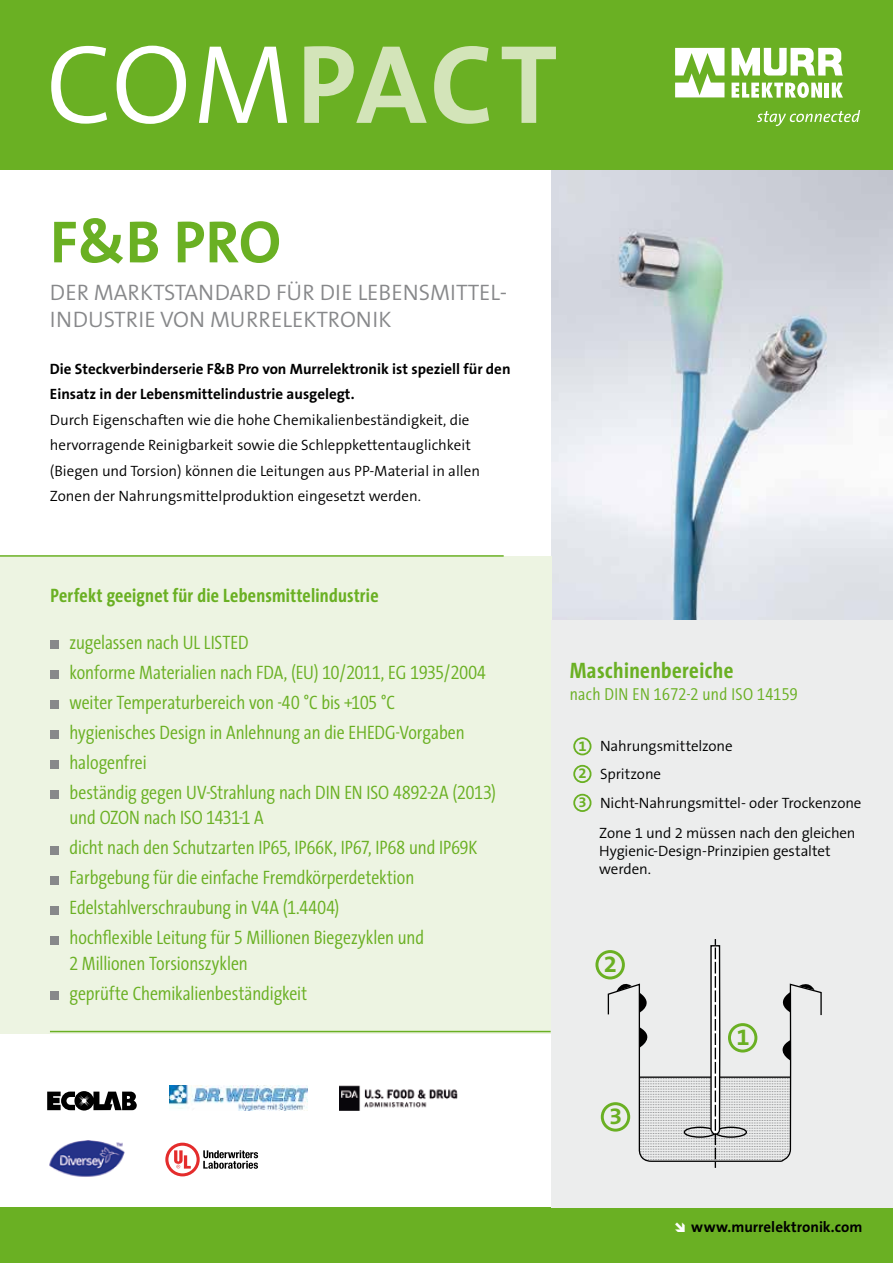
<style>
.page{position:relative;width:893px;height:1263px;background:#fff}
.page>*{position:absolute;margin:0;border:0;box-sizing:border-box;transform-origin:0 0}
.t1{font:700 112.8px "The Sans B7";color:#d3e4b9}
.t2{font:700 60px "The Sans B7";color:#6ab023}
.t3{font:700 23.55px "The Sans B7";color:#6ab023}
.t4{font:300 22.5px/27px "The Sans B4";color:#87888a}
.t5{font:700 22.5px "The Sans Cd LF7";letter-spacing:.02em;color:#6ab023}
.t6{font:300 19.5px/30px "The Sans Cd TF4";color:#6ab023}
.t7{font:700 19.5px "The Sans Cd LF7";letter-spacing:.015em;color:#6ab023}
.t8{font:300 17.4px "The Sans Cd TF4";letter-spacing:.02em;color:#6ab023}
.t9{font:300 15px/25.5px "The Sans B4";color:#000}
.t10{font:700 15px/25.5px "The Sans B7";color:#000}
.t11{font:700 14.55px/28.3px "The Sans B7";color:#6ab023;text-align:justify}
.s1{font-family:"The Sans B4";font-weight:300;color:#fff}
</style>
<div class="page">
<div style="left:0;top:0;width:893px;height:170px;background:#6ab023"></div>
<div style="left:0;top:1208px;width:893px;height:55px;background:#6ab023"></div>
<svg style="left:675px;top:48px;width:49px;height:49px"></svg>
<svg style="left:732px;top:82px;width:90px;height:16px"></svg>
<hr style="left:825px;top:83px;width:4px;height:15px;background:#fff">
<svg style="left:832px;top:83px;width:11px;height:15px"></svg>
<svg style="left:732px;top:48px;width:111px;height:28px"></svg>
<svg style="left:757px;top:110px;width:103px;height:16px"></svg>
<img style="left:552px;top:170px;width:341px;height:450px">
<svg style="left:165px;top:1143px;width:93px;height:33px"></svg>
<svg style="left:47px;top:1091px;width:90px;height:19px"></svg>
<img style="left:169px;top:1085px;width:138px;height:25px">
<img style="left:49px;top:1140px;width:76px;height:37px">
<img style="left:339px;top:1085px;width:119px;height:26px">
<div style="left:0;top:556px;width:552px;height:477px;background:#edf4e2"></div>
<hr style="left:0;top:555px;width:504px;height:2px;background:#6ab023">
<hr style="left:50px;top:1031px;width:501px;height:1px;background:#6ab023">
<div style="left:50px;top:640px;width:9px;height:9px;background:#87888a"></div>
<div style="left:50px;top:670px;width:9px;height:9px;background:#87888a"></div>
<div style="left:50px;top:700px;width:9px;height:9px;background:#87888a"></div>
<div style="left:50px;top:730px;width:9px;height:9px;background:#87888a"></div>
<div style="left:50px;top:760px;width:9px;height:9px;background:#87888a"></div>
<div style="left:50px;top:790px;width:9px;height:9px;background:#87888a"></div>
<div style="left:50px;top:846px;width:9px;height:8px;background:#87888a"></div>
<div style="left:50px;top:876px;width:9px;height:8px;background:#87888a"></div>
<div style="left:50px;top:906px;width:9px;height:8px;background:#87888a"></div>
<div style="left:50px;top:936px;width:9px;height:8px;background:#87888a"></div>
<div style="left:50px;top:991px;width:9px;height:9px;background:#87888a"></div>
<div style="left:552px;top:620px;width:341px;height:588px;background:#eceded"></div>
<svg style="left:607px;top:939px;width:215px;height:229px"></svg>
<div style="left:601px;top:1102px;width:29px;height:29px;border:3px solid #6ab023;border-radius:50%"></div>
<div style="left:595px;top:950px;width:30px;height:29px;border:3px solid #6ab023;border-radius:50%"></div>
<div style="left:728px;top:1023px;width:29px;height:29px;border:3px solid #6ab023;border-radius:50%"></div>
<div style="left:573px;top:737px;width:18px;height:18px;border:2px solid #6ab023;border-radius:50%"></div>
<div style="left:573px;top:765px;width:18px;height:18px;border:2px solid #6ab023;border-radius:50%"></div>
<div style="left:573px;top:794px;width:18px;height:18px;border:2px solid #6ab023;border-radius:50%"></div>
<h1 class="t1" style="left:46px;top:24px;width:513px"><span class="s1">COM</span>PACT</h1>
<h2 class="t2" style="left:50px;top:210px;width:233px">F&amp;B PRO</h2>
<p class="t4" style="left:50px;top:279px;width:459px">DER MARKTSTANDARD FÜR DIE LEBENSMITTEL-<br>INDUSTRIE VON MURRELEKTRONIK</p>
<p class="t10" style="left:50px;top:356px;width:462px">Die Steckverbinderserie F&amp;B Pro von Murrelektronik ist speziell für den<br>Einsatz in der Lebensmittelindustrie ausgelegt.</p>
<p class="t9" style="left:50px;top:407px;width:432px">Durch Eigenschaften wie die hohe Chemikalienbeständigkeit, die hervorragende Reinigbarkeit sowie die Schleppkettentauglichkeit (Biegen und Torsion) können die Leitungen aus PP-Material in allen Zonen der Nahrungsmittelproduktion eingesetzt werden.</p>
<p class="t7" style="left:50px;top:583px;width:330px">Perfekt geeignet für die Lebensmittelindustrie</p>
<p class="t6" style="left:70px;top:628px;width:428px">zugelassen nach UL LISTED<br>konforme Materialien nach FDA, (EU) 10/2011, EG 1935/2004 weiter Temperaturbereich von -40 °C bis +105 °C<br>hygienisches Design in Anlehnung an die EHEDG-Vorgaben halogenfrei<br>beständig gegen UV-Strahlung nach DIN EN ISO 4892-2A (2013)</p>
<p class="t6" style="left:70px;top:804px;width:409px">und OZON nach ISO 1431-1 A<br>dicht nach den Schutzarten IP65, IP66K, IP67, IP68 und IP69K Farbgebung für die einfache Fremdkörperdetektion Edelstahlverschraubung in V4A (1.4404)<br>hochflexible Leitung für 5 Millionen Biegezyklen und</p>
<p class="t6" style="left:70px;top:949px;width:239px">2 Millionen Torsionszyklen geprüfte Chemikalienbeständigkeit</p>
<p class="t5" style="left:570px;top:655px;width:165px">Maschinenbereiche</p>
<p class="t8" style="left:570px;top:686px;width:230px">nach DIN EN 1672-2 und ISO 14159</p>
<p class="t11" style="left:578px;top:732px;width:10px">1<br>2<br>3</p>
<p class="t9" style="left:600px;top:732px;width:263px;line-height:28.5px">Nahrungsmittelzone<br>Spritzone<br>Nicht-Nahrungsmittel- oder Trockenzone</p>
<p class="t9" style="left:599px;top:825px;width:258px;line-height:18px">Zone 1 und 2 müssen nach den gleichen<br>Hygienic-Design-Prinzipien gestaltet werden.</p>
<p class="t3" style="left:604px;top:951px;width:15px">2</p>
<p class="t3" style="left:609px;top:1103px;width:15px">3</p>
<p class="t3" style="left:736px;top:1024px;width:15px">1</p>
<p class="t10" style="left:691px;top:1214px;width:173px">www.murrelektronik.com</p>
</div>
